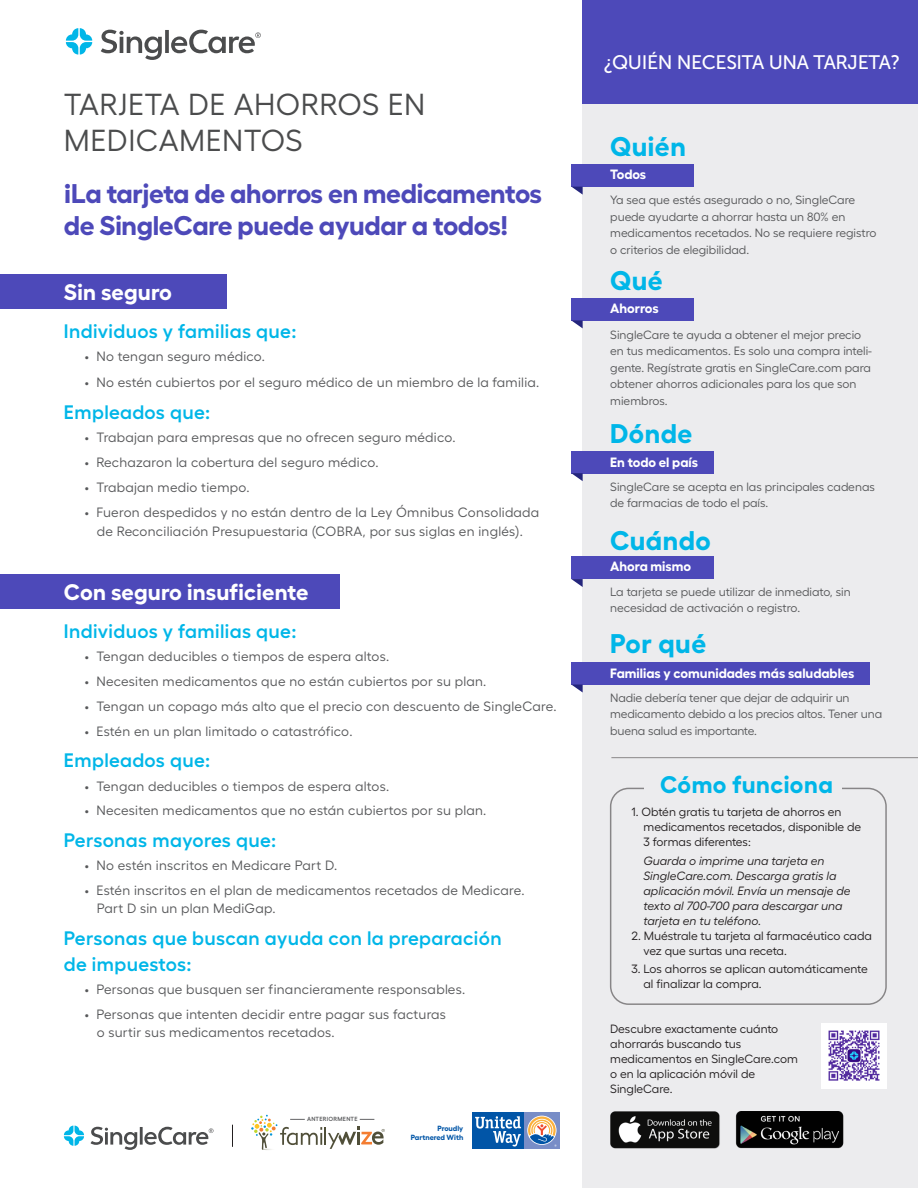
<style>
.page{position:relative;width:918px;height:1188px;background:#fff}
.page>*{position:absolute;margin:0;border:0;box-sizing:border-box;transform-origin:0 0}
.t1{font:30.45px/36.5px "Fellix";letter-spacing:.015em;color:#4b4c4d}
.t2{font:700 27px/32.4px "Fellix";letter-spacing:-.01em;color:#4d49b9}
.t3{font:700 27px "Fellix";letter-spacing:.02em;color:#00b6e8}
.t4{font:700 24px "Fellix";letter-spacing:.02em;color:#00b6e8}
.t5{font:700 22.5px "Fellix";letter-spacing:.01em;color:#fff}
.t6{font:600 19.5px "Fellix";letter-spacing:.02em;color:#00b6e8}
.t7{font:19.5px "Museo Sans 500";letter-spacing:-.02em;color:#fff}
.t8{font:13.5px/18px "Fellix";letter-spacing:.02em;color:#57585a}
.t9{font:700 13.5px "Fellix";color:#fff}
.t10{font:12px/16.5px "Fellix";color:#57585a}
.t11{font:12px/15px "Fellix";color:#231f20}
.t12{font:italic 12px/15px "Fellix";color:#231f20}
.t13{font:700 7.5px "Fellix";color:#0155a7}
.t14{font:600 6px "Fellix";letter-spacing:.035em;color:#57585a}
</style>
<div class="page">
<div style="left:0;top:574px;width:340px;height:35px;background:#4d49b9"></div>
<div style="left:583px;top:93px;width:335px;height:1095px;background:#ececee"></div>
<div style="left:583px;top:0;width:335px;height:104px;background:#4d49b9"></div>
<div style="left:524px;top:1112px;width:36px;height:37px;background:#788dc7"></div>
<div style="left:472px;top:1112px;width:52px;height:37px;background:#0155a7"></div>
<svg style="left:475px;top:1116px;width:46px;height:31px"></svg>
<svg style="left:528px;top:1116px;width:29px;height:31px"></svg>
<svg style="left:66px;top:28px;width:26px;height:27px"></svg>
<svg style="left:101px;top:30px;width:160px;height:30px"></svg>
<div style="left:0;top:274px;width:227px;height:35px;background:#4d49b9"></div>
<hr style="left:611px;top:757px;width:307px;height:1px;background:#231f20">
<div style="left:610px;top:788px;width:277px;height:217px;border:2px solid #231f20;border-radius:18px"></div>
<div style="left:644px;top:766px;width:198px;height:43px;background:#ececee"></div>
<div style="left:571px;top:662px;width:299px;height:23px;background:#4d49b9"></div>
<svg style="left:572px;top:685px;width:11px;height:8px"></svg>
<div style="left:571px;top:164px;width:123px;height:23px;background:#4d49b9"></div>
<svg style="left:572px;top:187px;width:11px;height:8px"></svg>
<div style="left:571px;top:298px;width:123px;height:22px;background:#4d49b9"></div>
<svg style="left:571px;top:320px;width:12px;height:8px"></svg>
<div style="left:571px;top:451px;width:143px;height:22px;background:#4d49b9"></div>
<svg style="left:571px;top:473px;width:12px;height:8px"></svg>
<div style="left:571px;top:557px;width:143px;height:22px;background:#4d49b9"></div>
<svg style="left:571px;top:579px;width:12px;height:8px"></svg>
<img style="left:610px;top:1111px;width:110px;height:38px">
<img style="left:735px;top:1111px;width:109px;height:38px">
<svg style="left:232px;top:1125px;width:1px;height:22px"></svg>
<svg style="left:64px;top:1126px;width:20px;height:20px"></svg>
<svg style="left:91px;top:1127px;width:122px;height:23px"></svg>
<svg style="left:251px;top:1115px;width:134px;height:35px"></svg>
<div style="left:821px;top:1023px;width:66px;height:66px;background:#fff"></div>
<img style="left:828px;top:1030px;width:52px;height:51px">
<p class="t1" style="left:64px;top:83px;width:363px">TARJETA DE AHORROS EN<br>MEDICAMENTOS</p>
<p class="t2" style="left:64px;top:174px;width:480px">¡La tarjeta de ahorros en medicamentos de SingleCare puede ayudar a todos!</p>
<p class="t5" style="left:64px;top:274px;width:110px">Sin seguro</p>
<p class="t6" style="left:64px;top:316px;width:234px">Individuos y familias que:</p>
<p class="t8" style="left:85px;top:346px;width:182px">• No tengan seguro médico.</p>
<p class="t8" style="left:85px;top:372px;width:456px">• No estén cubiertos por el seguro médico de un miembro de la familia.</p>
<p class="t6" style="left:64px;top:397px;width:148px">Empleados que:</p>
<p class="t8" style="left:85px;top:427px;width:372px">• Trabajan para empresas que no ofrecen seguro médico.</p>
<p class="t8" style="left:85px;top:452px;width:295px">• Rechazaron la cobertura del seguro médico.</p>
<p class="t8" style="left:85px;top:477px;width:166px">• Trabajan medio tiempo.</p>
<p class="t8" style="left:85px;top:501px;width:456px;line-height:19.5px;text-align:center">• Fueron despedidos y no están dentro de la Ley Ómnibus Consolidada de Reconciliación Presupuestaria (COBRA, por sus siglas en inglés).</p>
<p class="t5" style="left:64px;top:574px;width:246px">Con seguro insuficiente</p>
<p class="t6" style="left:64px;top:616px;width:234px">Individuos y familias que:</p>
<p class="t8" style="left:85px;top:646px;width:306px">• Tengan deducibles o tiempos de espera altos.</p>
<p class="t8" style="left:85px;top:671px;width:403px">• Necesiten medicamentos que no están cubiertos por su plan.</p>
<p class="t8" style="left:85px;top:696px;width:473px">• Tengan un copago más alto que el precio con descuento de SingleCare.</p>
<p class="t8" style="left:85px;top:721px;width:269px">• Estén en un plan limitado o catastrófico.</p>
<p class="t6" style="left:64px;top:745px;width:148px">Empleados que:</p>
<p class="t8" style="left:85px;top:776px;width:306px">• Tengan deducibles o tiempos de espera altos.</p>
<p class="t8" style="left:85px;top:800px;width:403px">• Necesiten medicamentos que no están cubiertos por su plan.</p>
<p class="t6" style="left:64px;top:825px;width:214px">Personas mayores que:</p>
<p class="t8" style="left:85px;top:855px;width:254px">• No estén inscritos en Medicare Part D.</p>
<p class="t8" style="left:97px;top:880px;width:429px;text-indent:-12px">• Estén inscritos en el plan de medicamentos recetados de Medicare.<br>Part D sin un plan MediGap.</p>
<p class="t6" style="left:64px;top:922px;width:439px">Personas que buscan ayuda con la preparación</p>
<p class="t6" style="left:64px;top:949px;width:129px">de impuestos:</p>
<p class="t8" style="left:85px;top:979px;width:382px">• Personas que busquen ser financieramente responsables.</p>
<p class="t8" style="left:97px;top:1004px;width:351px;text-indent:-12px">• Personas que intenten decidir entre pagar sus facturas o surtir sus medicamentos recetados.</p>
<p class="t14" style="left:307px;top:1114px;width:52px">ANTERIORMENTE</p>
<p class="t13" style="left:437px;top:1122px;width:27px">Proudly</p>
<p class="t13" style="left:411px;top:1131px;width:54px">Partnered With</p>
<p class="t7" style="left:604px;top:51px;width:298px">¿QUIÉN NECESITA UNA TARJETA?</p>
<p class="t3" style="left:610px;top:124px;width:77px">Quién</p>
<p class="t9" style="left:610px;top:163px;width:37px">Todos</p>
<p class="t10" style="left:610px;top:191px;width:268px">Ya sea que estés asegurado o no, SingleCare puede ayudarte a ahorrar hasta un 80% en medicamentos recetados. No se requiere registro o criterios de elegibilidad.</p>
<p class="t3" style="left:610px;top:259px;width:54px">Qué</p>
<p class="t10" style="left:610px;top:325px;width:263px">SingleCare te ayuda a obtener el mejor precio en tus medicamentos. Es solo una compra inteli&shy;gente. Regístrate gratis en SingleCare.com para obtener ahorros adicionales para los que son miembros.</p>
<p class="t9" style="left:610px;top:298px;width:50px">Ahorros</p>
<p class="t3" style="left:610px;top:412px;width:84px">Dónde</p>
<p class="t10" style="left:610px;top:477px;width:266px">SingleCare se acepta en las principales cadenas de farmacias de todo el país.</p>
<p class="t9" style="left:610px;top:451px;width:89px">En todo el país</p>
<p class="t3" style="left:610px;top:519px;width:102px">Cuándo</p>
<p class="t10" style="left:610px;top:582px;width:242px">La tarjeta se puede utilizar de inmediato, sin necesidad de activación o registro.</p>
<p class="t9" style="left:610px;top:556px;width:83px">Ahora mismo</p>
<p class="t3" style="left:610px;top:621px;width:98px">Por qué</p>
<p class="t9" style="left:610px;top:662px;width:246px">Familias y comunidades más saludables</p>
<p class="t10" style="left:610px;top:688px;width:273px">Nadie debería tener que dejar de adquirir un medicamento debido a los precios altos. Tener una buena salud es importante.</p>
<p class="t4" style="left:660px;top:766px;width:174px">Cómo funciona</p>
<p class="t11" style="left:644px;top:803px;width:219px;text-indent:-12px">1. Obtén gratis tu tarjeta de ahorros en medicamentos recetados, disponible de<br>3 formas diferentes:</p>
<p class="t12" style="left:644px;top:852px;width:208px">Guarda o imprime una tarjeta en<br>SingleCare.com. Descarga gratis la aplicación móvil. Envía un mensaje de texto al 700-700 para descargar una tarjeta en tu teléfono.</p>
<p class="t11" style="left:644px;top:927px;width:230px;text-indent:-12px">2. Muéstrale tu tarjeta al farmacéutico cada vez que surtas una receta.</p>
<p class="t11" style="left:644px;top:960px;width:226px;text-indent:-12px">3. Los ahorros se aplican automáticamente al finalizar la compra.</p>
<p class="t11" style="left:610px;top:1020px;width:189px">Descubre exactamente cuánto ahorrarás buscando tus medicamentos en SingleCare.com o en la aplicación móvil de<br>SingleCare.</p>
</div>
